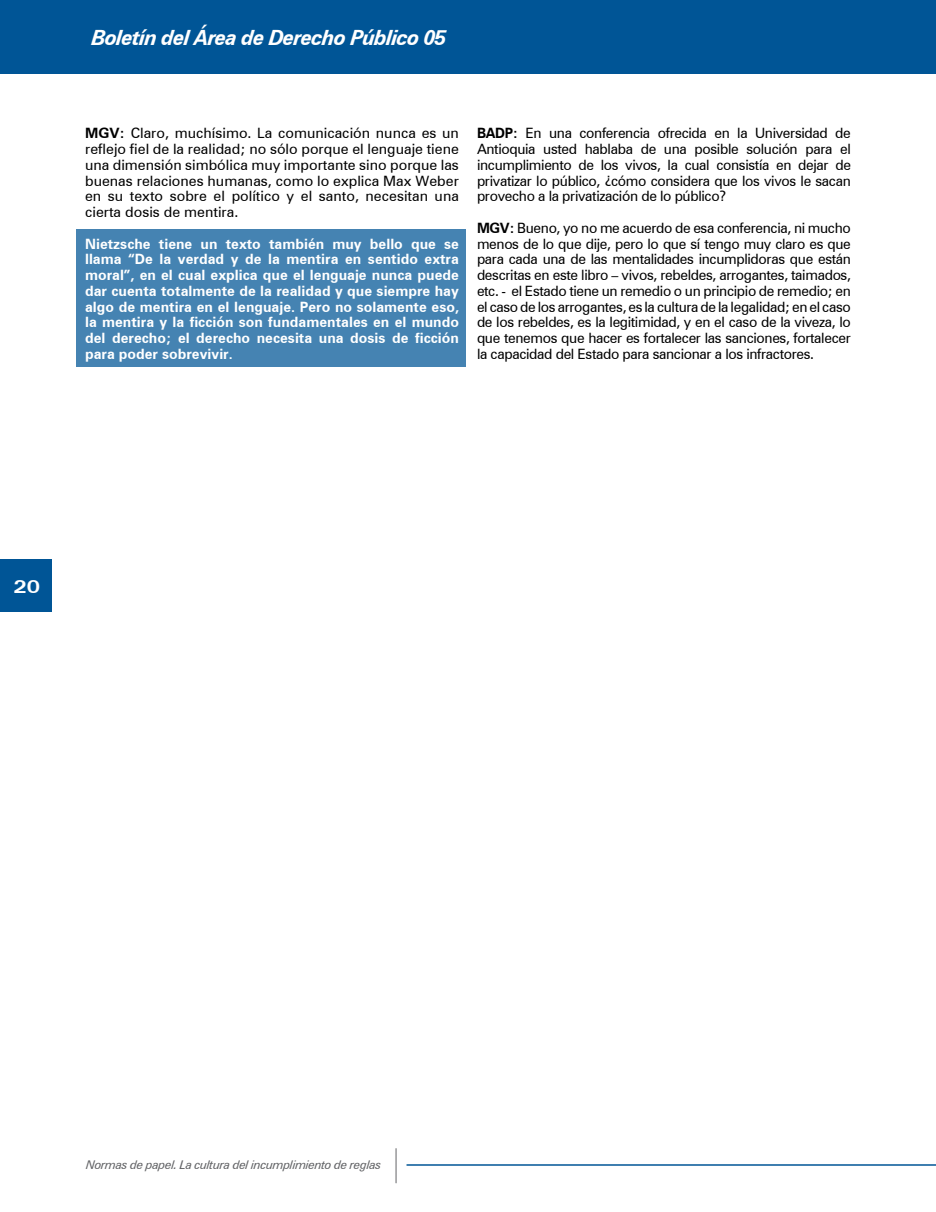
<style>
.page{position:relative;width:936px;height:1212px;background:#fff}
.page>*{position:absolute;margin:0;border:0;box-sizing:border-box;transform-origin:0 0}
.t1{font:italic 700 21px "Zurich BT";letter-spacing:-.04em;color:#fff}
.t2{font:700 expanded 18px "Zurich BT";color:#fff}
.t3{font:14.25px/15.8px "Zurich BT";letter-spacing:-.025em;color:#000;text-align:justify}
.t4{font:700 14.25px/15.8px "Zurich BT";color:#fff;text-align:justify}
.t5{font:italic 12px "Zurich BT";letter-spacing:-.04em;color:#636467}
.s1{font-weight:700}
</style>
<div class="page">
<div style="left:0;top:0;width:935px;height:74px;background:#005596"></div>
<div style="left:0;top:559px;width:51px;height:53px;background:#005596"></div>
<hr style="left:395px;top:1148px;width:1px;height:35px;background:#636467">
<div style="left:76px;top:230px;width:390px;height:137px;background:#4583b2"></div>
<hr style="left:407px;top:1164px;width:528px;height:2px;background:#005596">
<h1 class="t1" style="left:92px;top:25px;width:356px">Boletín del Área de Derecho Público 05</h1>
<p class="t3" style="left:85px;top:125px;width:375px"><span class="s1">MGV:</span> Claro, muchísimo. La comunicación nunca es un reflejo fiel de la realidad; no sólo porque el lenguaje tiene una dimensión simbólica muy importante sino porque las buenas relaciones humanas, como lo explica Max Weber en su texto sobre el político y el santo, necesitan una cierta dosis de mentira.</p>
<p class="t4" style="left:85px;top:236px;width:375px">Nietzsche tiene un texto también muy bello que se llama “De la verdad y de la mentira en sentido extra moral”, en el cual explica que el lenguaje nunca puede dar cuenta totalmente de la realidad y que siempre hay algo de mentira en el lenguaje. Pero no solamente eso, la mentira y la ficción son fundamentales en el mundo del derecho; el derecho necesita una dosis de ficción para poder sobrevivir.</p>
<p class="t3" style="left:477px;top:125px;width:375px"><span class="s1">BADP:</span> En una conferencia ofrecida en la Universidad de Antioquia usted hablaba de una posible solución para el incumplimiento de los vivos, la cual consistía en dejar de privatizar lo público, ¿cómo considera que los vivos le sacan provecho a la privatización de lo público?</p>
<p class="t3" style="left:477px;top:220px;width:375px"><span class="s1">MGV:</span> Bueno, yo no me acuerdo de esa conferencia, ni mucho menos de lo que dije, pero lo que sí tengo muy claro es que para cada una de las mentalidades incumplidoras que están descritas en este libro – vivos, rebeldes, arrogantes, taimados, etc. - el Estado tiene un remedio o un principio de remedio; en el caso de los arrogantes, es la cultura de la legalidad; en el caso de los rebeldes, es la legitimidad, y en el caso de la viveza, lo que tenemos que hacer es fortalecer las sanciones, fortalecer la capacidad del Estado para sancionar a los infractores.</p>
<p class="t2" style="left:14px;top:576px;width:28px">20</p>
<p class="t5" style="left:86px;top:1157px;width:297px">Normas de papel. La cultura del incumplimiento de reglas</p>
</div>
